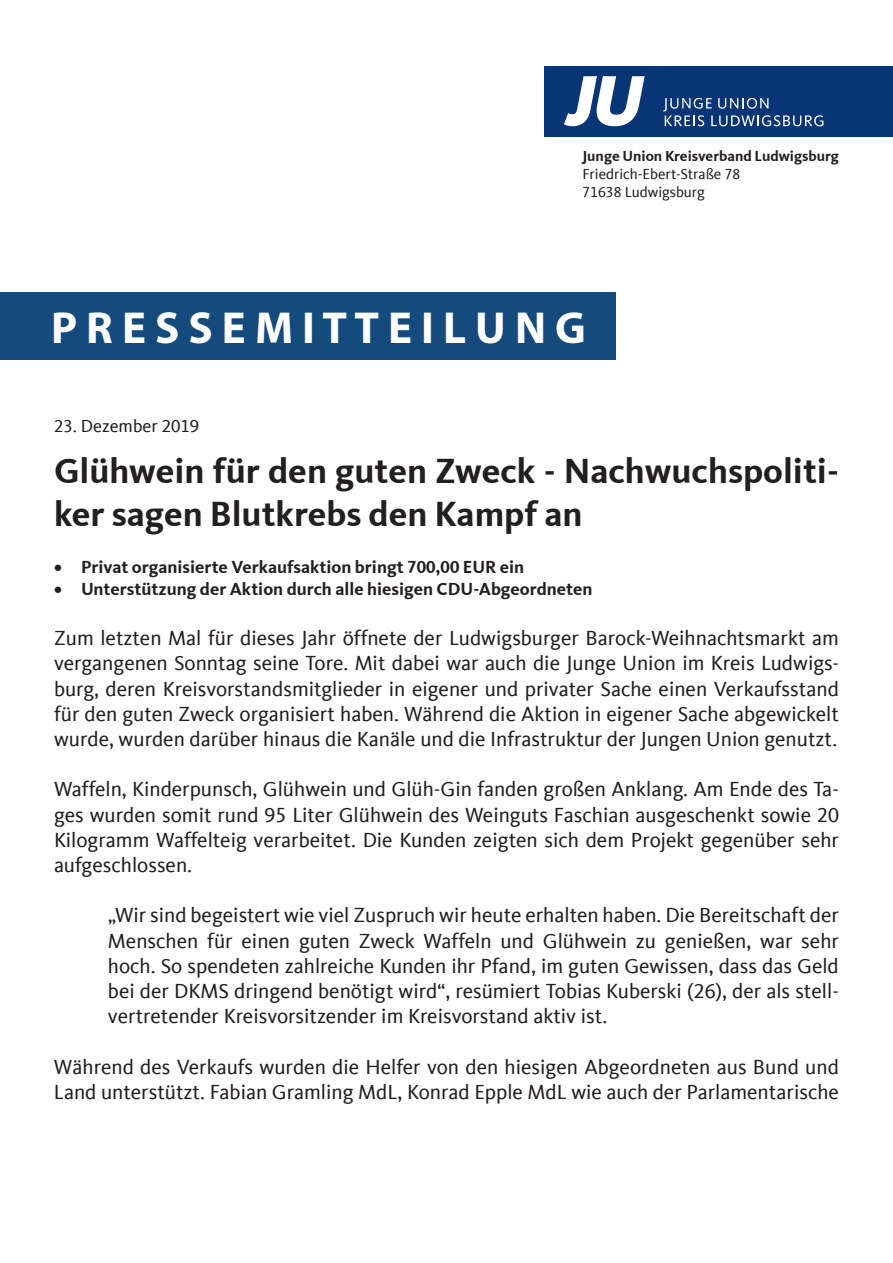
<style>
.page{position:relative;width:893px;height:1263px;background:#fff}
.page>*{position:absolute;margin:0;border:0;box-sizing:border-box;transform-origin:0 0}
.t1{font:700 45px "Myriad Pro";color:#fff}
.t2{font:700 36px/43.2px "CDU Kievit Tab";color:#231f20}
.t3{font:21px/25.2px "CDU Kievit Tab";color:#231f20;text-align:justify}
.t4{font:700 18px "CDU Kievit Tab";color:#231f20}
.t5{font:18px "CDU Kievit Tab";color:#231f20}
.t6{font:15px/18px "CDU Kievit Tab";color:#231f20}
.t7{font:700 15px "CDU Kievit Tab";color:#231f20}
</style>
<div class="page">
<div style="left:544px;top:66px;width:349px;height:71px;background:#083576"></div>
<svg style="left:564px;top:76px;width:81px;height:50px"></svg>
<svg style="left:663px;top:98px;width:160px;height:28px"></svg>
<div style="left:0;top:292px;width:616px;height:68px;background:#144a7c"></div>
<p class="t7" style="left:582px;top:148px;width:258px">Junge Union Kreisverband Ludwigsburg</p>
<p class="t6" style="left:582px;top:166px;width:159px">Friedrich-Ebert-Straße 78<br>71638 Ludwigsburg</p>
<h1 class="t1" style="left:51px;top:298px;width:536px">P R E S S E M I T T E I L U N G</h1>
<p class="t5" style="left:54px;top:416px;width:147px">23. Dezember 2019</p>
<h2 class="t2" style="left:54px;top:449px;width:786px">Glühwein für den guten Zweck - Nachwuchspoliti&shy;ker sagen Blutkrebs den Kampf an</h2>
<p class="t4" style="left:54px;top:557px;width:472px">• Privat organisierte Verkaufsaktion bringt 700,00 EUR ein</p>
<p class="t4" style="left:54px;top:578px;width:540px">• Unterstützung der Aktion durch alle hiesigen CDU-Abgeordneten</p>
<p class="t3" style="left:54px;top:626px;width:786px">Zum letzten Mal für dieses Jahr öffnete der Ludwigsburger Barock-Weihnachtsmarkt am vergangenen Sonntag seine Tore. Mit dabei war auch die Junge Union im Kreis Ludwigs&shy;burg, deren Kreisvorstandsmitglieder in eigener und privater Sache einen Verkaufsstand für den guten Zweck organisiert haben. Während die Aktion in eigener Sache abgewickelt wurde, wurden darüber hinaus die Kanäle und die Infrastruktur der Jungen Union genutzt.</p>
<p class="t3" style="left:54px;top:777px;width:786px">Waffeln, Kinderpunsch, Glühwein und Glüh-Gin fanden großen Anklang. Am Ende des Ta&shy;ges wurden somit rund 95 Liter Glühwein des Weinguts Faschian ausgeschenkt sowie 20<br>Kilogramm Waffelteig verarbeitet. Die Kunden zeigten sich dem Projekt gegenüber sehr aufgeschlossen.</p>
<p class="t3" style="left:108px;top:903px;width:732px">„Wir sind begeistert wie viel Zuspruch wir heute erhalten haben. Die Bereitschaft der Menschen für einen guten Zweck Waffeln und Glühwein zu genießen, war sehr hoch. So spendeten zahlreiche Kunden ihr Pfand, im guten Gewissen, dass das Geld bei der DKMS dringend benötigt wird“, resümiert Tobias Kuberski (26), der als stell&shy;vertretender Kreisvorsitzender im Kreisvorstand aktiv ist.</p>
<p class="t3" style="left:54px;top:1054px;width:786px">Während des Verkaufs wurden die Helfer von den hiesigen Abgeordneten aus Bund und<br>Land unterstützt. Fabian Gramling MdL, Konrad Epple MdL wie auch der Parlamentarische</p>
</div>
